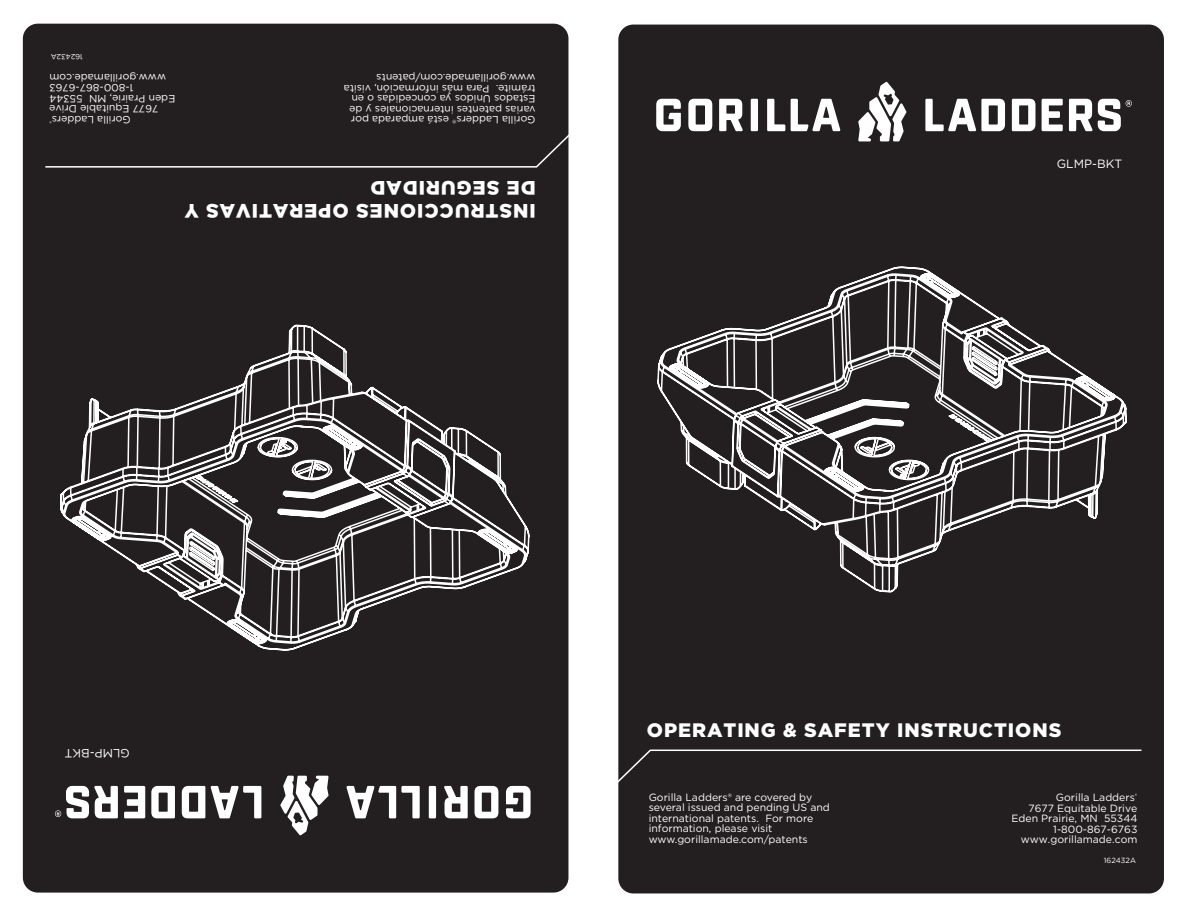
<style>
.page{position:relative;width:1188px;height:918px;background:#fff}
.page>*{position:absolute;margin:0;border:0;box-sizing:border-box;transform-origin:0 0}
.t1{font:900 19.5px/23.4px "Gotham";letter-spacing:.05em;color:#fff}
.t2{font:12px "Gotham";color:#fff}
.t3{font:10.5px/10.5px "Gotham";color:#fff;text-align:right}
.t4{font:7.5px "Gotham";color:#fff}
</style>
<div class="page">
<div style="left:618px;top:25px;width:546px;height:868px;background:#231f20;border-radius:15px"></div>
<svg style="left:767px;top:99px;width:18px;height:32px"></svg>
<svg style="left:688px;top:99px;width:24px;height:32px"></svg>
<svg style="left:719px;top:99px;width:24px;height:32px"></svg>
<div style="left:751px;top:99px;width:7px;height:32px;background:#fff"></div>
<svg style="left:656px;top:99px;width:25px;height:32px"></svg>
<svg style="left:791px;top:99px;width:49px;height:32px"></svg>
<svg style="left:1042px;top:99px;width:21px;height:32px"></svg>
<svg style="left:925px;top:99px;width:80px;height:32px"></svg>
<svg style="left:1012px;top:99px;width:23px;height:32px"></svg>
<svg style="left:858px;top:82px;width:48px;height:59px"></svg>
<svg style="left:1069px;top:99px;width:63px;height:32px"></svg>
<svg style="left:657px;top:266px;width:470px;height:327px"></svg>
<svg style="left:618px;top:749px;width:524px;height:42px"></svg>
<div style="left:23px;top:24px;width:545px;height:869px;background:#231f20;border-radius:15px"></div>
<svg style="left:475px;top:786px;width:23px;height:32px"></svg>
<svg style="left:444px;top:786px;width:24px;height:32px"></svg>
<div style="left:429px;top:786px;width:7px;height:32px;background:#fff"></div>
<svg style="left:506px;top:786px;width:25px;height:32px"></svg>
<svg style="left:346px;top:786px;width:74px;height:32px"></svg>
<svg style="left:124px;top:786px;width:21px;height:32px"></svg>
<svg style="left:182px;top:786px;width:79px;height:32px"></svg>
<svg style="left:151px;top:786px;width:24px;height:32px"></svg>
<svg style="left:280px;top:776px;width:49px;height:59px"></svg>
<svg style="left:55px;top:786px;width:63px;height:32px"></svg>
<svg style="left:60px;top:324px;width:470px;height:327px"></svg>
<svg style="left:45px;top:124px;width:524px;height:44px"></svg>
<p class="t4" style="left:83px;top:61px;width:34px;rotate:-180deg">162432A</p>
<p class="t3" style="left:175px;top:125px;width:127px;rotate:-180deg">Gorilla Ladders<sup>®<br></sup>7677 Equitable Drive<br>Eden Prairie, MN 55344<br>1-800-867-6763 www.gorillamade.com</p>
<p class="t3" style="left:536px;top:125px;width:193px;text-align:left;rotate:-180deg">Gorilla Ladders® está amparada por varias patentes internacionales y de Estados Unidos ya concedidas o en trámite. Para más información, visita www.gorillamade.com/patents</p>
<h1 class="t1" style="left:536px;top:223px;width:353px;rotate:-180deg">INSTRUCCIONES OPERATIVAS Y<br>DE SEGURIDAD</h1>
<p class="t2" style="left:1057px;top:156px;width:67px">GLMP-BKT</p>
<p class="t2" style="left:130px;top:761px;width:67px;rotate:-180deg">GLMP-BKT</p>
<h1 class="t1" style="left:647px;top:719px;width:416px">OPERATING &amp; SAFETY INSTRUCTIONS</h1>
<p class="t3" style="left:649px;top:792px;width:183px;text-align:left">Gorilla Ladders® are covered by several issued and pending US and international patents. For more information, please visit www.gorillamade.com/patents</p>
<p class="t3" style="left:1011px;top:792px;width:127px">Gorilla Ladders<sup>®<br></sup>7677 Equitable Drive<br>Eden Prairie, MN 55344<br>1-800-867-6763 www.gorillamade.com</p>
<p class="t4" style="left:1104px;top:856px;width:34px">162432A</p>
</div>
